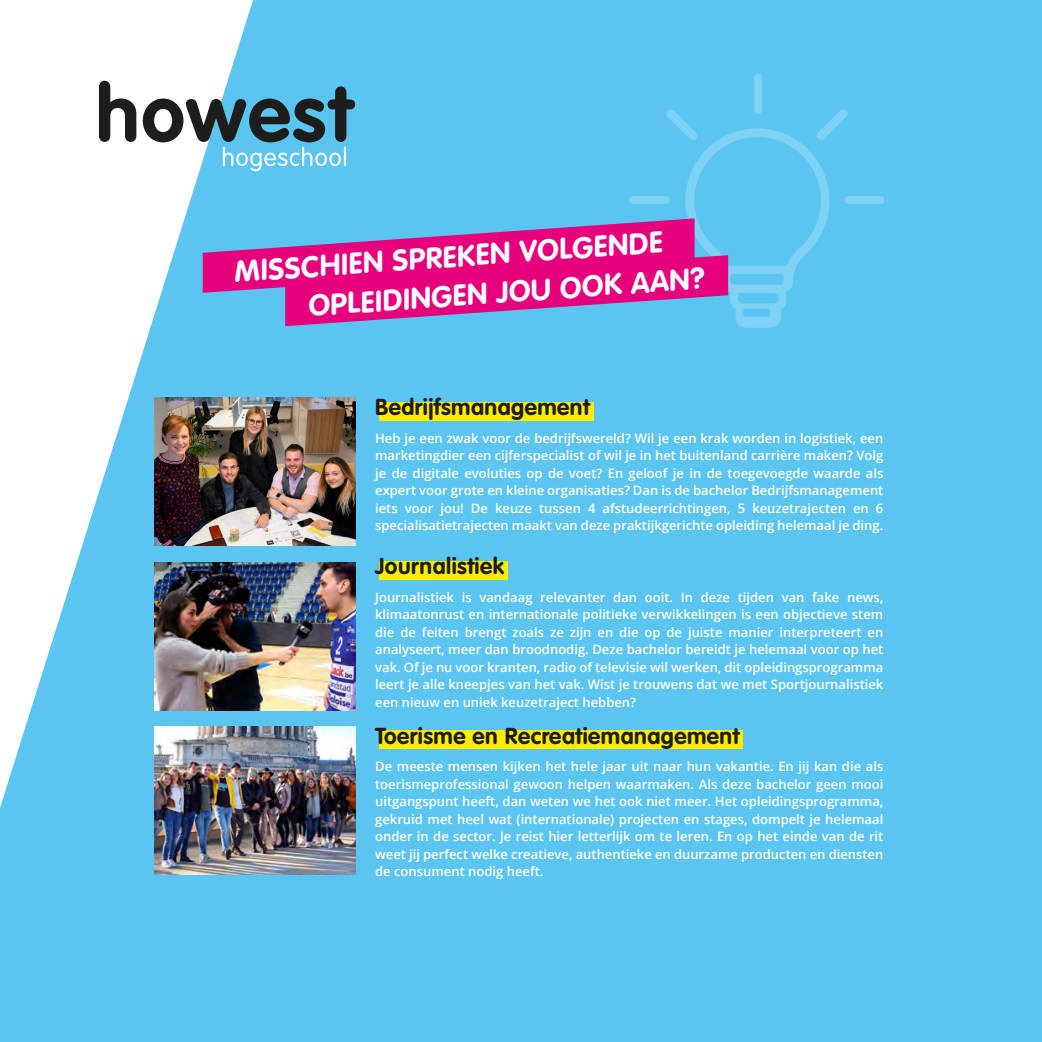
<style>
.page{position:relative;width:1042px;height:1042px;background:#5bc5f2}
.page>*{position:absolute;margin:0;border:0;box-sizing:border-box;transform-origin:0 0}
.t1{font:700 29.57px/39px "VAG Rounded Std";color:#fff}
.t2{font:700 22.75px "VAG Rounded Std";letter-spacing:.02em;color:#1d1d1b}
.t3{font:600 12.95px/17.5px "Open Sans";color:#fff;text-align:justify}
</style>
<div class="page">
<svg style="left:0;top:0;width:253px;height:808px;fill:#fff"></svg>
<div style="left:379px;top:402px;width:215px;height:19px;background:#ffed00"></div>
<div style="left:379px;top:561px;width:129px;height:18px;background:#ffed00"></div>
<div style="left:379px;top:730px;width:364px;height:19px;background:#ffed00"></div>
<img style="left:155px;top:398px;width:200px;height:148px">
<svg style="left:99px;top:81px;width:37px;height:61px;background:#838382"></svg>
<svg style="left:143px;top:86px;width:212px;height:85px"></svg>
<div style="left:754px;top:74px;width:8px;height:40px;background:#7fd1f4;border-radius:4px"></div>
<div style="left:844px;top:196px;width:40px;height:8px;background:#7fd1f4;border-radius:4px"></div>
<svg style="left:666px;top:109px;width:182px;height:219px"></svg>
<svg style="left:163px;top:196px;width:571px;height:120px"></svg>
<svg style="left:245px;top:232px;width:523px;height:117px"></svg>
<img style="left:155px;top:562px;width:200px;height:148px">
<img style="left:155px;top:726px;width:200px;height:148px">
<h1 class="t1" style="left:304px;top:248px;width:398px;text-indent:-72px;rotate:-4deg">MISSCHIEN SPREKEN VOLGENDE<br>OPLEIDINGEN JOU OOK AAN?</h1>
<h2 class="t2" style="left:375px;top:394px;width:216px">Bedrijfsmanagement</h2>
<p class="t3" style="left:375px;top:429px;width:510px">Heb je een zwak voor de bedrijfswereld? Wil je een krak worden in logistiek, een marketingdier een cijferspecialist of wil je in het buitenland carrière maken? Volg je de digitale evoluties op de voet? En geloof je in de toegevoegde waarde als expert voor grote en kleine organisaties? Dan is de bachelor Bedrijfsmanagement iets voor jou! De keuze tussen 4 afstudeerrichtingen, 5 keuzetrajecten en 6 specialisatietrajecten maakt van deze praktijkgerichte opleiding helemaal je ding.</p>
<h2 class="t2" style="left:375px;top:553px;width:130px">Journalistiek</h2>
<p class="t3" style="left:375px;top:588px;width:510px">Journalistiek is vandaag relevanter dan ooit. In deze tijden van fake news, klimaatonrust en internationale politieke verwikkelingen is een objectieve stem die de feiten brengt zoals ze zijn en die op de juiste manier interpreteert en analyseert, meer dan broodnodig. Deze bachelor bereidt je helemaal voor op het vak. Of je nu voor kranten, radio of televisie wil werken, dit opleidingsprogramma leert je alle kneepjes van het vak. Wist je trouwens dat we met Sportjournalistiek een nieuw en uniek keuzetraject hebben?</p>
<h2 class="t2" style="left:375px;top:722px;width:366px">Toerisme en Recreatiemanagement</h2>
<p class="t3" style="left:375px;top:757px;width:510px">De meeste mensen kijken het hele jaar uit naar hun vakantie. En jij kan die als toerismeprofessional gewoon helpen waarmaken. Als deze bachelor geen mooi uitgangspunt heeft, dan weten we het ook niet meer. Het opleidingsprogramma, gekruid met heel wat (internationale) projecten en stages, dompelt je helemaal onder in de sector. Je reist hier letterlijk om te leren. En op het einde van de rit weet jij perfect welke creatieve, authentieke en duurzame producten en diensten de consument nodig heeft.</p>
</div>
